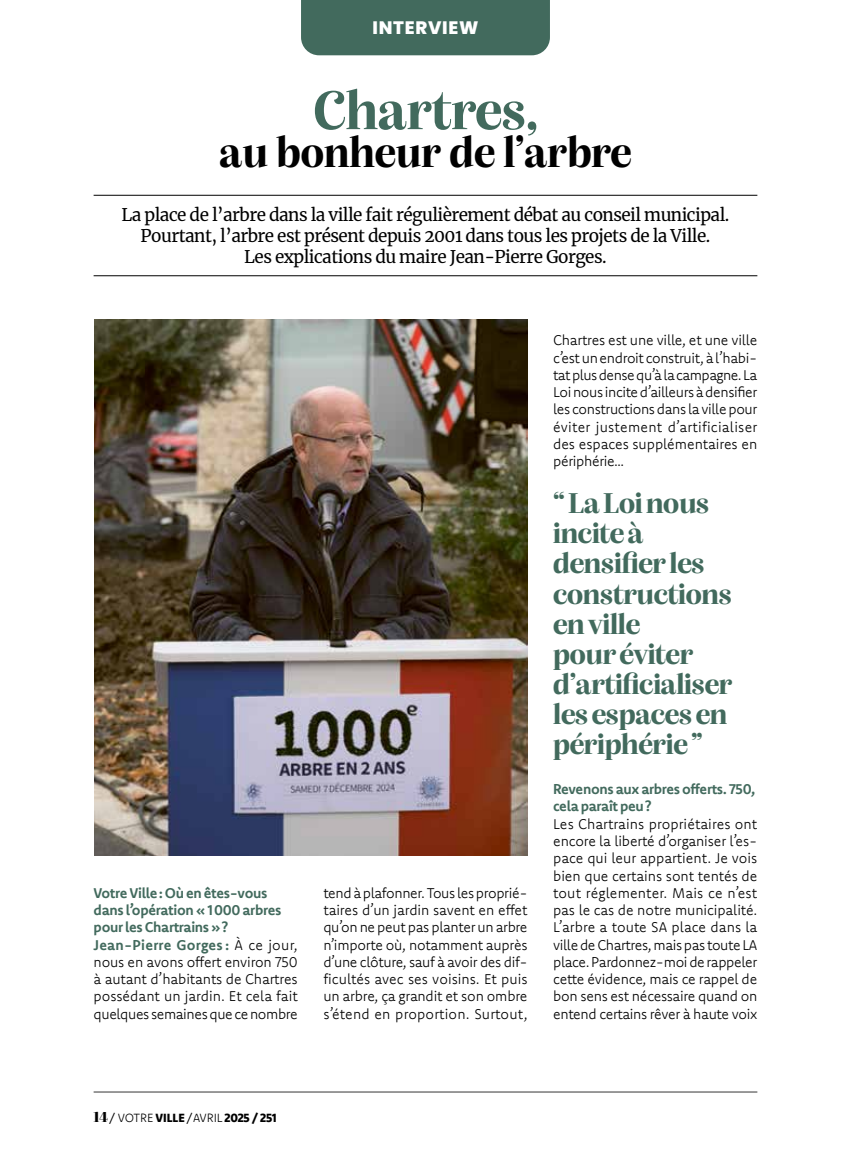
<style>
.page{position:relative;width:851px;height:1149px;background:#fff}
.page>*{position:absolute;margin:0;border:0;box-sizing:border-box;transform-origin:0 0}
.t1{font:700 57px "Alga";color:#426a5d}
.t2{font:700 45px "Alga";color:#000}
.t3{font:700 30px/30px "Alga";letter-spacing:-.01em;color:#426a5d}
.t4{font:800 18px "Poppins";letter-spacing:.04em;color:#fff}
.t5{font:17.25px/20.7px "Merriweather";letter-spacing:-.03em;color:#000;text-align:center}
.t6{font:300 14.25px/17.2px "Komet";letter-spacing:-.01em;color:#000;text-align:justify}
.t7{font:700 14.25px/17.2px "Komet";letter-spacing:-.025em;color:#426a5d}
.t8{font:800 12px "Komet";letter-spacing:-.025em;color:#000}
.s1{font-weight:700;color:#426a5d}
.s2{font-family:"Abril Fatface";font-weight:400;font-size:14.25px}
.s3{font-weight:400}
.s4{font-weight:300}
</style>
<div class="page">
<hr style="left:94px;top:1091px;width:663px;height:1px;background:#000">
<div style="left:301px;top:0;width:249px;height:55px;background:#426a5d"></div>
<hr style="left:94px;top:195px;width:663px;height:1px;background:#000">
<hr style="left:94px;top:275px;width:663px;height:1px;background:#000">
<img style="left:95px;top:319px;width:432px;height:535px">
<p class="t4" style="left:372px;top:17px;width:107px">INTERVIEW</p>
<h1 class="t1" style="left:313px;top:68px;width:226px">Chartres,</h1>
<h2 class="t2" style="left:219px;top:119px;width:413px">au bonheur de l’arbre</h2>
<p class="t5" style="left:122px;top:204px;width:609px">La place de l’arbre dans la ville fait régulièrement débat au conseil municipal.<br>Pourtant, l’arbre est présent depuis 2001 dans tous les projets de la Ville.<br>Les explications du maire Jean-Pierre Gorges.</p>
<p class="t6" style="left:94px;top:883px;width:206px;text-align:left"><span class="s1">Votre Ville: Où en êtes-vous dans l’opération « 1000 arbres pour les Chartrains »?<br>Jean-Pierre Gorges :</span> À ce jour, nous en avons offert environ 750 à autant d’habitants de Chartres possédant un jardin. Et cela fait quelques semaines que ce nombre</p>
<p class="t6" style="left:323px;top:883px;width:206px">tend à plafonner. Tous les proprié&shy;taires d’un jardin savent en effet qu’on ne peut pas planter un arbre n’importe où, notamment auprès d’une clôture, sauf à avoir des dif&shy;ficultés avec ses voisins. Et puis un arbre, ça grandit et son ombre s’étend en proportion. Surtout,</p>
<p class="t6" style="left:553px;top:331px;width:206px">Chartres est une ville, et une ville c’est un endroit construit, à l’habi&shy;tat plus dense qu’à la campagne. La Loi nous incite d’ailleurs à densifier les constructions dans la ville pour éviter justement d’artificialiser des espaces supplémentaires en périphérie…</p>
<h3 class="t3" style="left:553px;top:485px;width:181px">“La Loi nous incite à densifier les constructions en ville<br>pour éviter d’artificialiser les espaces en périphérie”</h3>
<p class="t7" style="left:553px;top:780px;width:204px">Revenons aux arbres offerts. 750, cela paraît peu?</p>
<p class="t6" style="left:553px;top:814px;width:206px">Les Chartrains propriétaires ont encore la liberté d’organiser l’es&shy;pace qui leur appartient. Je vois bien que certains sont tentés de tout réglementer. Mais ce n’est pas le cas de notre municipalité.<br>L’arbre a toute SA place dans la ville de Chartres, mais pas toute LA place. Pardonnez-moi de rappeler cette évidence, mais ce rappel de bon sens est nécessaire quand on entend certains rêver à haute voix</p>
<p class="t8" style="left:94px;top:1109px;width:185px"><span class="s2">14</span> <span class="s3">/</span> <span class="s4">VOTRE</span> VILLE <span class="s3">/</span><span class="s4">AVRIL</span> 2025 / 251</p>
</div>
